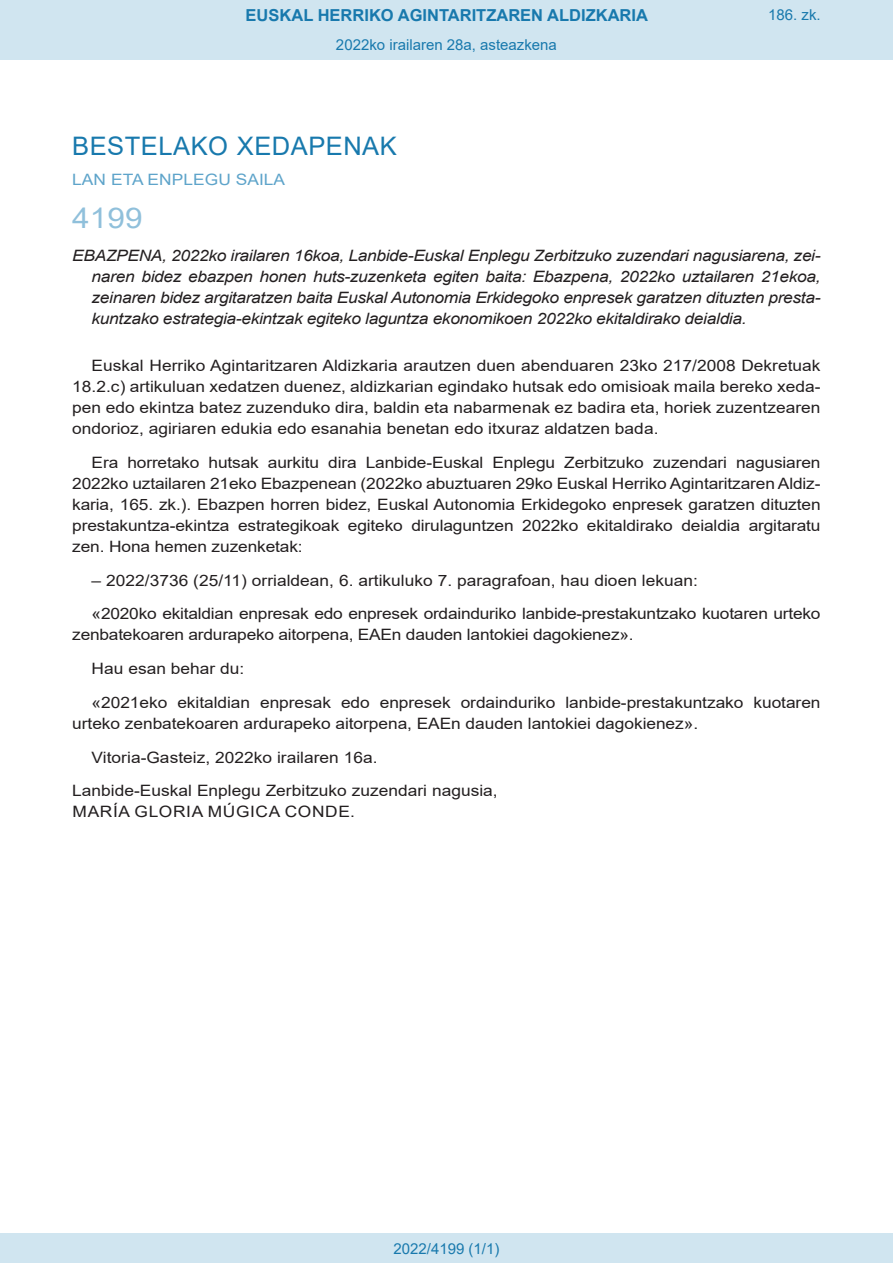
<style>
.page{position:relative;width:893px;height:1263px;background:#fff}
.page>*{position:absolute;margin:0;border:0;box-sizing:border-box;transform-origin:0 0}
.BOPVOrden{font:28.5px "Arial";color:#90c0db;scale:1.11 1}
.BOPVSeccion{font:25.5px "Arial";letter-spacing:.02em;color:#1879ad}
.t1{font:700 16.5px "Arial";color:#1879ad}
.BOPVDetalle{font:15.6px/21px "Arial";letter-spacing:-.005em;color:#231f20;text-align:justify;scale:1.11 1}
.BOPVTitulo{font:italic 15.6px/21px "Arial";letter-spacing:-.02em;color:#231f20;text-align:justify;scale:1.11 1}
.BOPVFirmaPuesto{font:15.6px "Arial";color:#231f20;scale:1.11 1}
.BOPVFirmaLugFec{font:15.6px "Arial";color:#231f20;scale:1.11 1}
.BOPVFirmaNombre{font:15.6px "Arial";letter-spacing:.035em;color:#231f20;scale:1.11 1}
.BOPVOrganismo{font:15.6px "Arial";letter-spacing:.005em;color:#5ea4ca;scale:1.11 1}
.Paginacion_Centro{font:15px "Arial";color:#1879ad}
</style>
<div class="page">
<div style="left:0;top:0;width:893px;height:60px;background:#d0e5f0"></div>
<div style="left:0;top:1233px;width:893px;height:30px;background:#d0e5f0"></div>
<p class="t1" style="left:246px;top:3px;width:404px">EUSKAL HERRIKO AGINTARITZAREN ALDIZKARIA</p>
<p class="Paginacion_Centro" style="left:336px;top:35px;width:222px">2022ko irailaren 28a, asteazkena</p>
<p class="Paginacion_Centro" style="left:768px;top:5px;width:54px">186. zk.</p>
<p class="BOPVSeccion" style="left:72px;top:128px;width:326px">BESTELAKO XEDAPENAK</p>
<p class="BOPVOrganismo" style="left:72px;top:169px;width:193px">LAN ETA ENPLEGU SAILA</p>
<p class="BOPVOrden" style="left:72px;top:198px;width:65px">4199</p>
<p class="BOPVTitulo" style="left:92px;top:246px;width:658px;text-indent:-19px">EBAZPENA, 2022ko irailaren 16koa, Lanbide-Euskal Enplegu Zerbitzuko zuzendari nagusiarena, zei&shy;naren bidez ebazpen honen huts-zuzenketa egiten baita: Ebazpena, 2022ko uztailaren 21ekoa, zeinaren bidez argitaratzen baita Euskal Autonomia Erkidegoko enpresek garatzen dituzten presta&shy;kuntzako estrategia-ekintzak egiteko laguntza ekonomikoen 2022ko ekitaldirako deialdia.</p>
<p class="BOPVDetalle" style="left:72px;top:355px;width:676px;text-indent:19px">Euskal Herriko Agintaritzaren Aldizkaria arautzen duen abenduaren 23ko 217/2008 Dekretuak 18.2.c) artikuluan xedatzen duenez, aldizkarian egindako hutsak edo omisioak maila bereko xeda&shy;pen edo ekintza batez zuzenduko dira, baldin eta nabarmenak ez badira eta, horiek zuzentzearen ondorioz, agiriaren edukia edo esanahia benetan edo itxuraz aldatzen bada.</p>
<p class="BOPVDetalle" style="left:72px;top:452px;width:676px;text-indent:19px">Era horretako hutsak aurkitu dira Lanbide-Euskal Enplegu Zerbitzuko zuzendari nagusiaren 2022ko uztailaren 21eko Ebazpenean (2022ko abuztuaren 29ko Euskal Herriko Agintaritzaren Aldiz&shy;karia, 165. zk.). Ebazpen horren bidez, Euskal Autonomia Erkidegoko enpresek garatzen dituzten prestakuntza-ekintza estrategikoak egiteko dirulaguntzen 2022ko ekitaldirako deialdia argitaratu zen. Hona hemen zuzenketak:</p>
<p class="BOPVDetalle" style="left:92px;top:569px;width:548px">– 2022/3736 (25/11) orrialdean, 6. artikuluko 7. paragrafoan, hau dioen lekuan:</p>
<p class="BOPVDetalle" style="left:72px;top:603px;width:676px;text-indent:19px">«2020ko ekitaldian enpresak edo enpresek ordainduriko lanbide-prestakuntzako kuotaren urteko zenbatekoaren ardurapeko aitorpena, EAEn dauden lantokiei dagokienez».</p>
<p class="BOPVDetalle" style="left:92px;top:658px;width:139px">Hau esan behar du:</p>
<p class="BOPVDetalle" style="left:72px;top:692px;width:676px;text-indent:19px">«2021eko ekitaldian enpresak edo enpresek ordainduriko lanbide-prestakuntzako kuotaren urteko zenbatekoaren ardurapeko aitorpena, EAEn dauden lantokiei dagokienez».</p>
<p class="BOPVFirmaLugFec" style="left:92px;top:746px;width:259px">Vitoria-Gasteiz, 2022ko irailaren 16a.</p>
<p class="BOPVFirmaPuesto" style="left:72px;top:780px;width:385px">Lanbide-Euskal Enplegu Zerbitzuko zuzendari nagusia,</p>
<p class="BOPVFirmaNombre" style="left:73px;top:801px;width:256px">MARÍA GLORIA MÚGICA CONDE.</p>
<p class="Paginacion_Centro" style="left:393px;top:1238px;width:107px">2022/4199 (1/1)</p>
</div>
